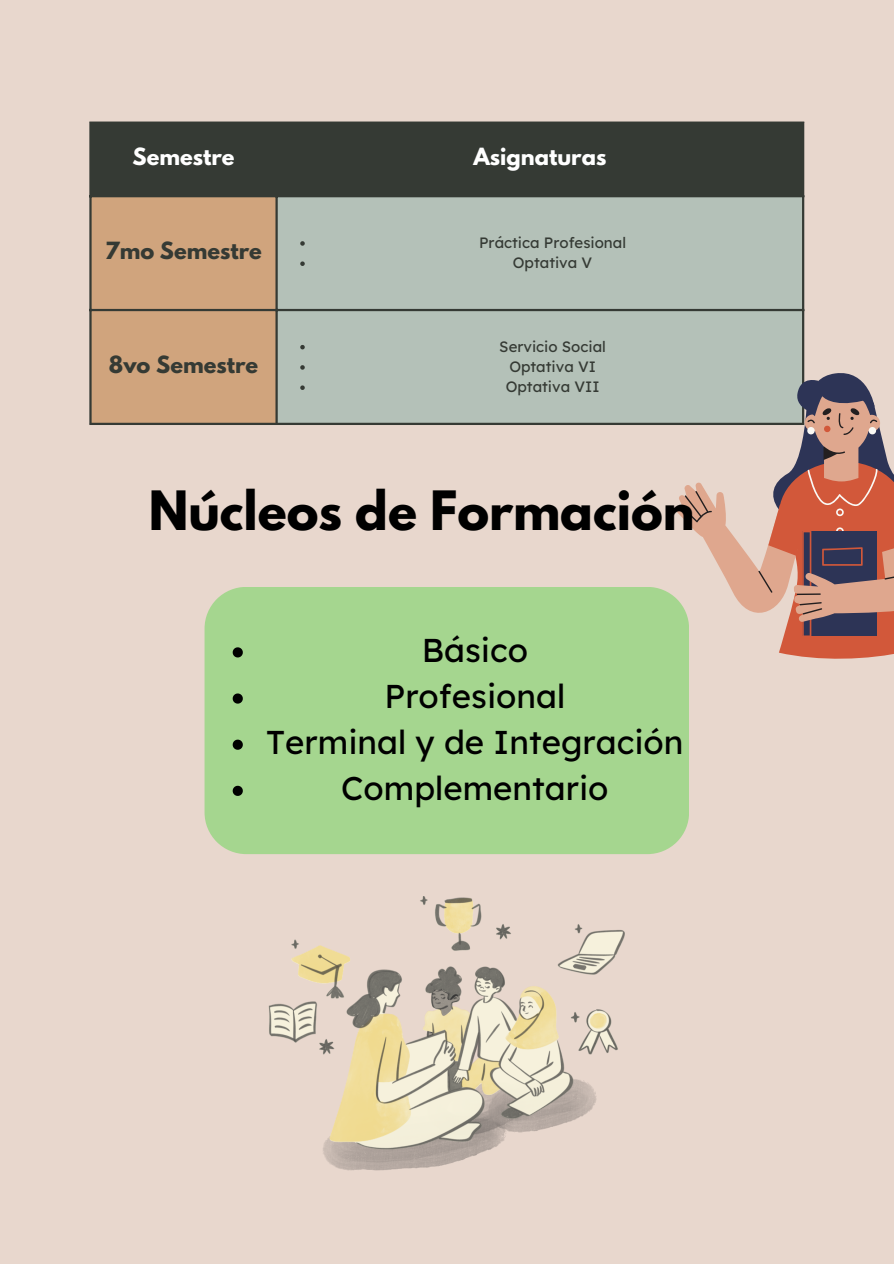
<style>
.page{position:relative;width:894px;height:1264px;background:#fff}
.page>*{position:absolute;margin:0;border:0;box-sizing:border-box;transform-origin:0 0}
.t1{font:700 48px "League Spartan";color:#000}
.t2{font:33px "Lexend Deca";color:#000}
.t3{font:700 21px "League Spartan";color:#353a34}
.t4{font:700 21px "League Spartan";color:#fff}
.t5{font:15px "Lexend Deca";color:#353a34}
</style>
<div class="page">
<div style="left:0;top:0;width:893px;height:1263px;background:#e8d7cd"></div>
<div style="left:92px;top:124px;width:709px;height:71px;background:#353a34"></div>
<div style="left:92px;top:197px;width:183px;height:226px;background:#d0a47d"></div>
<div style="left:278px;top:197px;width:523px;height:226px;background:#b4c1b8"></div>
<svg style="left:300px;top:241px;width:5px;height:5px"></svg>
<svg style="left:300px;top:261px;width:5px;height:5px"></svg>
<svg style="left:300px;top:345px;width:5px;height:4px"></svg>
<svg style="left:300px;top:365px;width:5px;height:5px"></svg>
<svg style="left:300px;top:385px;width:5px;height:5px"></svg>
<hr style="left:89px;top:124px;width:3px;height:299px;background:#353a34">
<hr style="left:275px;top:124px;width:3px;height:299px;background:#353a34">
<hr style="left:801px;top:124px;width:3px;height:299px;background:#353a34">
<hr style="left:89px;top:121px;width:715px;height:3px;background:#353a34">
<hr style="left:89px;top:195px;width:715px;height:2px;background:#353a34">
<hr style="left:89px;top:309px;width:715px;height:2px;background:#353a34">
<hr style="left:89px;top:423px;width:715px;height:2px;background:#353a34">
<div style="left:204px;top:587px;width:485px;height:267px;background:#a5d68f"></div>
<svg style="left:268px;top:896px;width:356px;height:274px"></svg>
<svg style="left:676px;top:369px;width:217px;height:292px"></svg>
<svg style="left:233px;top:647px;width:10px;height:10px"></svg>
<svg style="left:233px;top:693px;width:10px;height:10px"></svg>
<svg style="left:233px;top:739px;width:10px;height:10px"></svg>
<svg style="left:233px;top:785px;width:10px;height:11px"></svg>
<p class="t4" style="left:132px;top:146px;width:103px">Semestre</p>
<p class="t4" style="left:473px;top:146px;width:134px">Asignaturas</p>
<p class="t3" style="left:105px;top:240px;width:158px">7mo Semestre</p>
<p class="t5" style="left:479px;top:233px;width:148px">Práctica Profesional</p>
<p class="t5" style="left:512px;top:253px;width:81px">Optativa V</p>
<p class="t3" style="left:109px;top:354px;width:151px">8vo Semestre</p>
<p class="t5" style="left:499px;top:337px;width:108px">Servicio Social</p>
<p class="t5" style="left:509px;top:357px;width:88px">Optativa VI</p>
<p class="t5" style="left:505px;top:377px;width:95px">Optativa VII</p>
<p class="t1" style="left:149px;top:486px;width:547px">Núcleos de Formación</p>
<h1 class="t2" style="left:421px;top:629px;width:108px">Básico</h1>
<p class="t2" style="left:384px;top:675px;width:182px">Profesional</p>
<p class="t2" style="left:266px;top:721px;width:418px">Terminal y de Integración</p>
<p class="t2" style="left:341px;top:767px;width:269px">Complementario</p>
</div>
